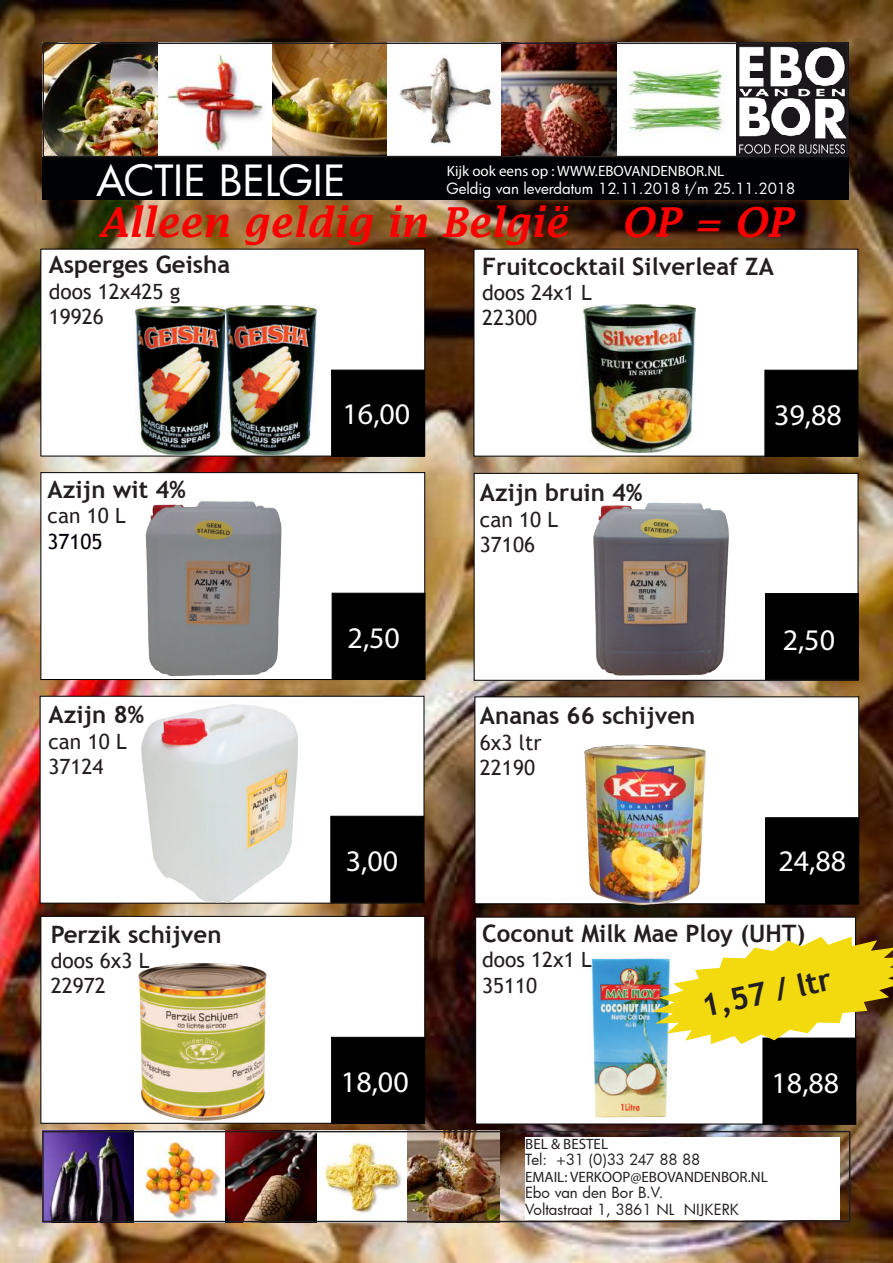
<style>
.page{position:relative;width:893px;height:1263px;background:#fff}
.page>*{position:absolute;margin:0;border:0;box-sizing:border-box;transform-origin:0 0}
.t1{font:42px "Futura";color:#fff}
.t2{font:italic 600 40.5px "Lucida Fax";color:#fa0000}
.t3{font:700 31.2px "Trebuchet MS";color:#231f20}
.t4{font:30px "Myriad Pro";color:#fff}
.t5{font:700 24px "Trebuchet MS";color:#231f20}
.t6{font:21px/25.2px "Trebuchet MS";color:#231f20}
.t7{font:21px "Trebuchet MS";color:#05000a}
.t8{font:15px "Futura";color:#fff}
.t9{font:15px/16.5px "Futura";letter-spacing:-.005em;color:#231f20}
.t10{font:15px "Myriad Pro";color:#231f20}
.t11{font:15px "Myriad Pro";color:#fff}
.t12{font:15px "Futura";letter-spacing:-.03em;color:#231f20}
</style>
<div class="page">
<img style="left:0;top:0;width:893px;height:1263px">
<div style="left:475px;top:917px;width:381px;height:207px;background:#fff"></div>
<div style="left:474px;top:696px;width:385px;height:208px;background:#fff;border:1px solid #000"></div>
<div style="left:474px;top:473px;width:384px;height:208px;background:#fff;border:1px solid #000"></div>
<div style="left:474px;top:249px;width:384px;height:207px;background:#fff"></div>
<div style="left:40px;top:696px;width:384px;height:207px;background:#fff;border:1px solid #000"></div>
<div style="left:40px;top:472px;width:385px;height:208px;background:#fff;border:1px solid #000"></div>
<div style="left:40px;top:249px;width:385px;height:207px;background:#fff;border:1px solid #000"></div>
<img style="left:46px;top:43px;width:803px;height:114px">
<img style="left:45px;top:1134px;width:454px;height:85px">
<div style="left:43px;top:157px;width:806px;height:43px;background:#010203"></div>
<div style="left:43px;top:43px;width:805px;height:114px;border:2px solid #231f20"></div>
<div style="left:42px;top:1131px;width:808px;height:91px;border:2px solid #231f20"></div>
<div style="left:332px;top:593px;width:93px;height:86px;background:#000;border:1px solid #000"></div>
<div style="left:765px;top:593px;width:93px;height:87px;background:#000;border:1px solid #000"></div>
<div style="left:331px;top:370px;width:94px;height:86px;background:#000"></div>
<div style="left:763px;top:1038px;width:93px;height:86px;background:#000"></div>
<div style="left:331px;top:816px;width:93px;height:86px;background:#000;border:1px solid #000"></div>
<div style="left:765px;top:817px;width:93px;height:87px;background:#000;border:1px solid #000"></div>
<div style="left:765px;top:370px;width:93px;height:86px;background:#000;border:1px solid #000"></div>
<img style="left:574px;top:744px;width:142px;height:164px">
<div style="left:40px;top:916px;width:385px;height:208px;background:#fff;border:1px solid #000"></div>
<div style="left:331px;top:1037px;width:94px;height:87px;background:#000;border:1px solid #000"></div>
<img style="left:131px;top:501px;width:170px;height:178px">
<img style="left:579px;top:502px;width:154px;height:181px">
<img style="left:131px;top:704px;width:171px;height:203px">
<img style="left:135px;top:306px;width:181px;height:149px">
<img style="left:584px;top:304px;width:111px;height:148px">
<img style="left:138px;top:963px;width:129px;height:158px">
<img style="left:591px;top:958px;width:79px;height:160px">
<svg style="left:653px;top:937px;width:240px;height:107px"></svg>
<div style="left:525px;top:1137px;width:315px;height:83px;background:#fff"></div>
<h1 class="t1" style="left:96px;top:152px;width:251px">ACTIE BELGIE</h1>
<p class="t11" style="left:447px;top:162px;width:279px">Kijk ook eens op : WWW.EBOVANDENBOR.NL</p>
<h2 class="t2" style="left:99px;top:199px;width:470px">Alleen geldig in België</h2>
<h2 class="t2" style="left:621px;top:199px;width:173px">OP = OP</h2>
<p class="t8" style="left:446px;top:179px;width:350px">Geldig van leverdatum 12.11.2018 t/m 25.11.2018</p>
<p class="t5" style="left:49px;top:250px;width:183px">Asperges Geisha</p>
<p class="t6" style="left:49px;top:278px;width:133px">doos 12x425 g<br>19926</p>
<p class="t5" style="left:48px;top:475px;width:140px">Azijn wit 4%</p>
<p class="t6" style="left:48px;top:503px;width:80px">can 10 L</p>
<p class="t7" style="left:48px;top:528px;width:57px">37105</p>
<p class="t5" style="left:48px;top:700px;width:97px">Azijn 8%</p>
<p class="t6" style="left:48px;top:728px;width:80px">can 10 L<br>37124</p>
<p class="t5" style="left:51px;top:919px;width:172px">Perzik schijven</p>
<p class="t6" style="left:51px;top:948px;width:100px">doos 6x3 L<br>22972</p>
<p class="t4" style="left:343px;top:395px;width:69px">16,00</p>
<p class="t4" style="left:348px;top:620px;width:54px">2,50</p>
<p class="t5" style="left:482px;top:251px;width:293px">Fruitcocktail Silverleaf ZA</p>
<p class="t6" style="left:482px;top:280px;width:111px">doos 24x1 L<br>22300</p>
<p class="t5" style="left:480px;top:478px;width:164px">Azijn bruin 4%</p>
<p class="t6" style="left:480px;top:506px;width:80px">can 10 L<br>37106</p>
<p class="t5" style="left:480px;top:701px;width:217px">Ananas 66 schijven</p>
<p class="t6" style="left:480px;top:729px;width:63px">6x3 ltr<br>22190</p>
<p class="t4" style="left:774px;top:397px;width:69px">39,88</p>
<p class="t4" style="left:783px;top:622px;width:54px">2,50</p>
<p class="t4" style="left:777px;top:839px;width:38px">7,8</p>
<p class="t4" style="left:346px;top:842px;width:54px">3,00</p>
<p class="t4" style="left:778px;top:843px;width:69px">24,88</p>
<p class="t4" style="left:341px;top:1063px;width:69px">18,00</p>
<p class="t5" style="left:482px;top:919px;width:325px">Coconut Milk Mae Ploy (UHT)</p>
<p class="t6" style="left:482px;top:947px;width:111px">doos 12x1 L<br>35110</p>
<h3 class="t3" style="left:698px;top:987px;width:133px;rotate:-12deg">1,57 / ltr</h3>
<p class="t4" style="left:771px;top:1064px;width:69px">18,88</p>
<p class="t10" style="left:525px;top:1134px;width:84px">BEL &amp; BESTEL</p>
<p class="t12" style="left:525px;top:1149px;width:177px">Tel: +31 (0)33 247 88 88</p>
<p class="t10" style="left:525px;top:1167px;width:244px">EMAIL: VERKOOP@EBOVANDENBOR.NL</p>
<p class="t9" style="left:525px;top:1184px;width:215px">Ebo van den Bor B.V.<br>Voltastraat 1, 3861 NL NIJKERK</p>
</div>
